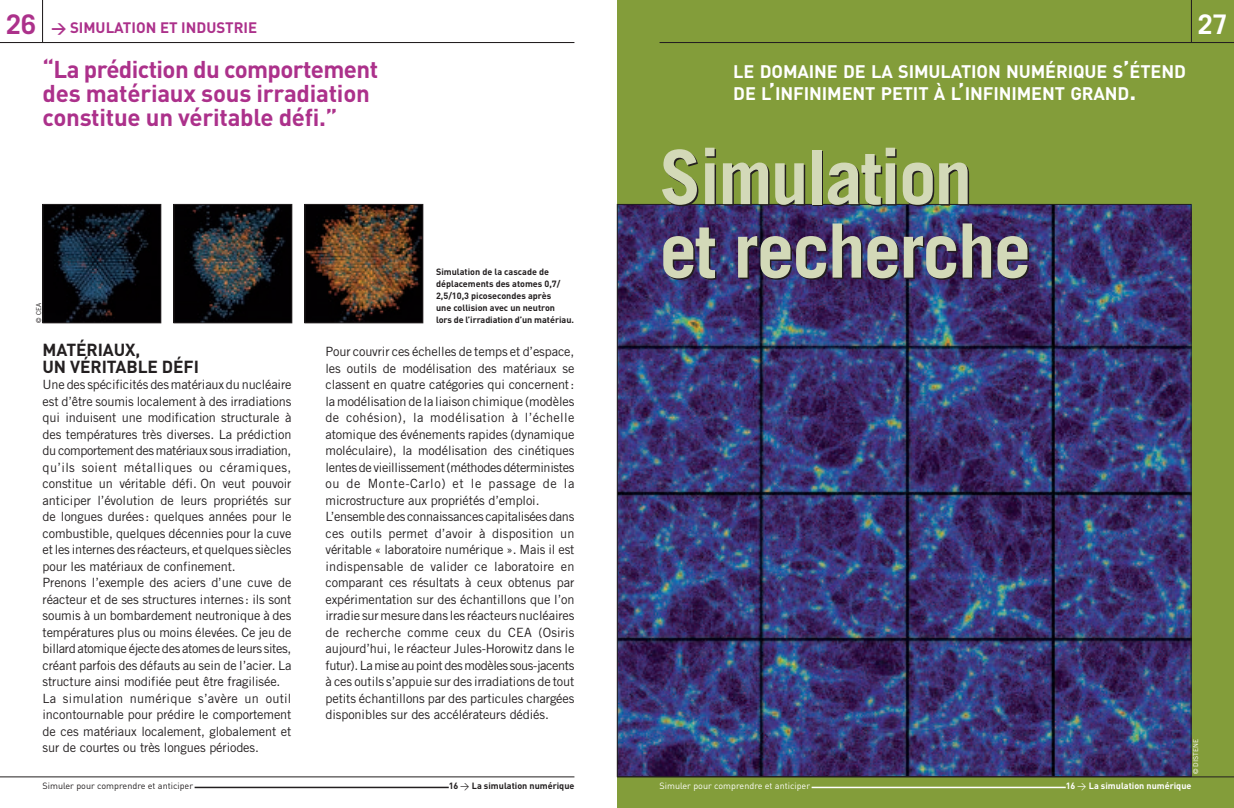
<style>
.page{position:relative;width:1234px;height:808px;background:#fff}
.page>*{position:absolute;margin:0;border:0;box-sizing:border-box;transform-origin:0 0}
.t1{font:700 75px/73.5px "Trade Gothic";letter-spacing:-.025em;color:#d3d9b8}
.t2{font:700 27px "Trade Gothic";color:#fff}
.t3{font:700 24px/24px "DIN";letter-spacing:-.01em;color:#ac318b}
.t4{font:700 18px/22.5px "DIN";letter-spacing:-.005em;color:#fff}
.t5{font:700 17.25px/16.5px "DIN";letter-spacing:-.005em;color:#231f20}
.t6{font:700 15px "DIN";color:#ac318b}
.t7{font:12.75px/16.5px "Trade Gothic";letter-spacing:-.01em;color:#231f20}
.t8{font:700 9px/12px "DIN";color:#231f20}
.t9{font:9px "DIN";color:#231f20}
.t10{font:9px "DIN";color:#fff}
.t11{font:700 9px "DIN";color:#fff}
.t12{font:6.75px "Trade Gothic";letter-spacing:.005em;color:#fff}
.t13{font:6.75px "Trade Gothic";color:#231f20}
.s1{font-family:"Trade Gothic";font-size:27px}
.s2{font-family:"DIN Bold Expert";font-weight:400}
.s3{font-size:24px}
.s4{font-family:"DIN Regular Expert";font-weight:400}
</style>
<div class="page">
<hr style="left:194px;top:787px;width:254px;height:1px;background:#231f20">
<hr style="left:0;top:42px;width:574px;height:1px;background:#231f20">
<hr style="left:42px;top:0;width:1px;height:43px;background:#231f20">
<hr style="left:0;top:777px;width:574px;height:1px;background:#231f20">
<div style="left:617px;top:0;width:616px;height:808px;background:#839d3a"></div>
<img style="left:619px;top:206px;width:570px;height:569px">
<hr style="left:811px;top:787px;width:254px;height:1px;background:#fff">
<hr style="left:1190px;top:0;width:1px;height:43px;background:#231f20">
<hr style="left:659px;top:42px;width:574px;height:1px;background:#231f20">
<hr style="left:617px;top:777px;width:616px;height:1px;background:#231f20">
<img style="left:45px;top:206px;width:114px;height:115px">
<div style="left:43px;top:204px;width:118px;height:119px;border:1px solid #231f20"></div>
<img style="left:175px;top:206px;width:115px;height:115px">
<div style="left:173px;top:204px;width:119px;height:119px;border:1px solid #231f20"></div>
<img style="left:306px;top:206px;width:115px;height:115px">
<div style="left:304px;top:204px;width:119px;height:119px;border:1px solid #231f20"></div>
<p class="t6" style="left:6px;top:22px;width:252px"><span class="s1">26</span> <span class="s2">w</span> SIMULATION ET INDUSTRIE</p>
<p class="t2" style="left:1197px;top:14px;width:32px">27</p>
<p class="t3" style="left:43px;top:60px;width:337px">“La prédiction du comportement des matériaux sous irradiation constitue un véritable défi.”</p>
<p class="t4" style="left:733px;top:62px;width:454px">LE DOMAINE DE LA SIMULATION NUMÉRIQUE S<span class="s3">’</span>ÉTEND<br>DE L<span class="s3">’</span>INFINIMENT PETIT À L<span class="s3">’</span>INFINIMENT GRAND<span class="s3">.</span></p>
<p class="t1" style="left:659px;top:147px;width:373px">Simulation et recherche</p>
<p class="t8" style="left:436px;top:267px;width:126px">Simulation de la cascade de déplacements des atomes 0,7/<br>2,5/10,3 picosecondes après une collision avec un neutron</p>
<p class="t13" style="left:36px;top:323px;width:22px;rotate:-90deg">© CEA</p>
<p class="t8" style="left:436px;top:315px;width:139px">lors de l’irradiation d’un matériau.</p>
<p class="t5" style="left:43px;top:343px;width:158px">MATÉRIAUX,<br>UN VÉRITABLE DÉFI</p>
<p class="t7" style="left:43px;top:377px;width:250px">Une des spécificités des matériaux du nucléaire est d’être soumis localement à des irradiations qui induisent une modification structurale à des températures très diverses. La prédiction du comportement des matériaux sous irradiation, qu’ils soient métalliques ou céramiques, constitue un véritable défi. On veut pouvoir anticiper l’évolution de leurs propriétés sur de longues durées: quelques années pour le combustible, quelques décennies pour la cuve et les internes des réacteurs, et quelques siècles pour les matériaux de confinement.<br>Prenons l’exemple des aciers d’une cuve de réacteur et de ses structures internes: ils sont soumis à un bombardement neutronique à des températures plus ou moins élevées. Ce jeu de billard atomique éjecte des atomes de leurs sites, créant parfois des défauts au sein de l’acier. La structure ainsi modifiée peut être fragilisée.<br>La simulation numérique s’avère un outil incontournable pour prédire le comportement de ces matériaux localement, globalement et sur de courtes ou très longues périodes.</p>
<p class="t7" style="left:325px;top:344px;width:250px">Pour couvrir ces échelles de temps et d’espace, les outils de modélisation des matériaux se classent en quatre catégories qui concernent: la modélisation de la liaison chimique (modèles de cohésion), la modélisation à l’échelle atomique des événements rapides (dynamique moléculaire), la modélisation des cinétiques lentes de vieillissement(méthodesdéterministes ou de Monte-Carlo) et le passage de la microstructure aux propriétés d’emploi.<br>L’ensemble des connaissances capitalisées dans ces outils permet d’avoir à disposition un véritable « laboratoire numérique ». Mais il est indispensable de valider ce laboratoire en comparant ces résultats à ceux obtenus par expérimentation sur des échantillons que l’on irradie sur mesure dans les réacteurs nucléaires de recherche comme ceux du CEA (Osiris aujourd’hui, le réacteur Jules-Horowitz dans le futur). La mise au point des modèles sous-jacents à ces outils s’appuie sur des irradiations de tout petits échantillons par des particules chargées disponibles sur des accélérateurs dédiés.</p>
<p class="t12" style="left:1192px;top:774px;width:37px;rotate:-90deg">© DISTENE</p>
<p class="t9" style="left:43px;top:783px;width:152px">Simuler pour comprendre et anticiper</p>
<p class="t8" style="left:448px;top:781px;width:127px">16 <span class="s4">w</span> La simulation numérique</p>
<p class="t10" style="left:659px;top:783px;width:152px">Simuler pour comprendre et anticiper</p>
<p class="t11" style="left:1065px;top:783px;width:127px">16 <span class="s4">w</span> La simulation numérique</p>
</div>
